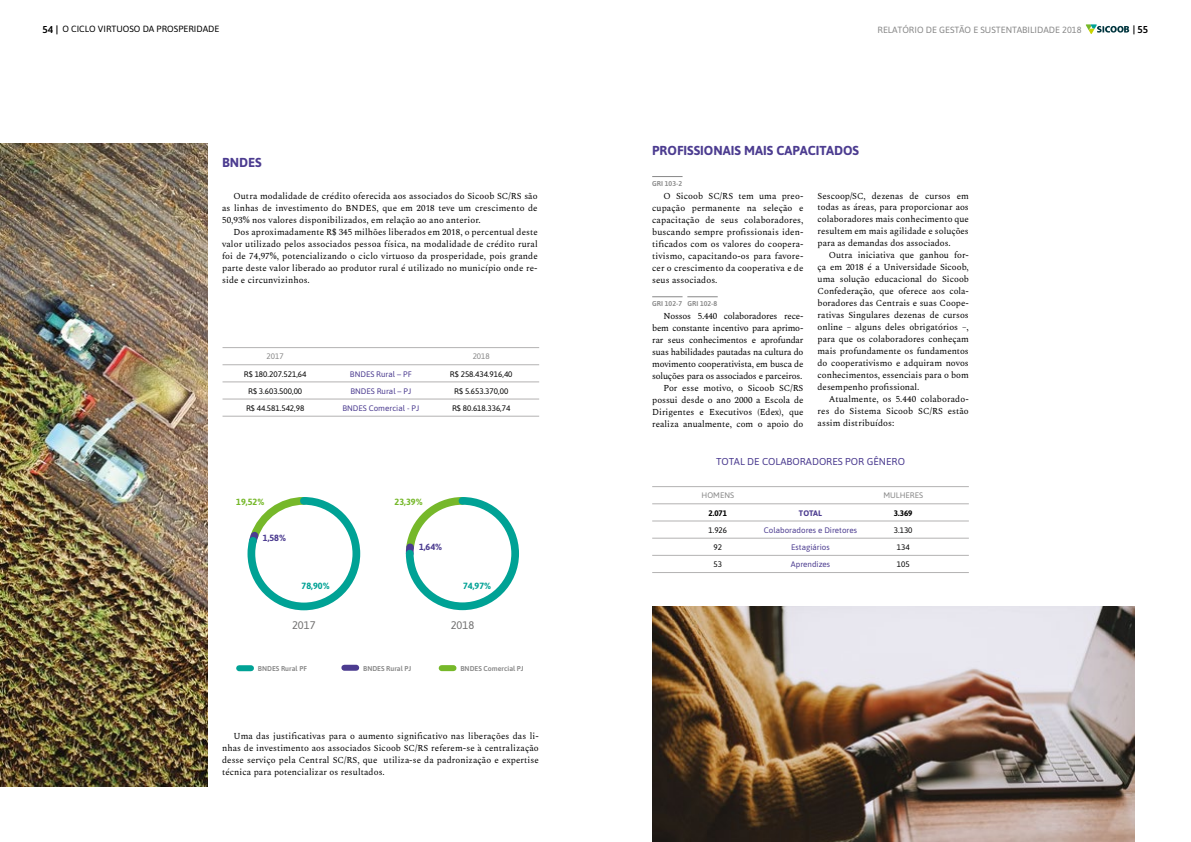
<style>
.page{position:relative;width:1191px;height:842px;background:#fff}
.page>*{position:absolute;margin:0;border:0;box-sizing:border-box;transform-origin:0 0}
.t1{font:700 13px "Asap";color:#4c3c90}
.t2{font:11px "Asap";color:#706f6f}
.t3{font:10px "Asap";color:#4c3c90}
.t4{font:600 10px "Asap";color:#000}
.t5{font:9px/12px "Spectral";color:#000;text-align:justify}
.t6{font:9px/12px "Spectral";letter-spacing:-.02em;color:#000;text-align:right}
.t7{font:9px "Asap";color:#878787}
.t8{font:9px "Asap";color:#000}
.t9{font:700 9px "Asap";color:#76b82a}
.t10{font:700 9px "Asap";color:#00a295}
.t11{font:700 9px "Asap";color:#4c3c90}
.t12{font:8px/17.3px "Asap";color:#000}
.t13{font:8px/17.3px "Asap";color:#4c3c90}
.t14{font:8px "Asap";color:#878787}
.t15{font:700 8px "Asap";color:#000}
.t16{font:700 8px "Asap";color:#4c3c90}
.t17{font:600 7px "Asap";color:#878787}
.s1{font-weight:600;font-size:10px}
</style>
<div class="page">
<hr style="left:222px;top:399px;width:317px;height:1px;background:#b3b2b2">
<hr style="left:222px;top:382px;width:317px;height:1px;background:#b3b2b2">
<hr style="left:222px;top:347px;width:317px;height:1px;background:#b3b2b2">
<hr style="left:222px;top:416px;width:317px;height:1px;background:#b3b2b2">
<hr style="left:222px;top:364px;width:317px;height:1px;background:#b3b2b2">
<div style="left:239px;top:665px;width:12px;height:6px;background:#00a295"></div>
<div style="left:441px;top:665px;width:12px;height:6px;background:#76b82a"></div>
<div style="left:344px;top:665px;width:12px;height:6px;background:#4c3c90"></div>
<svg style="left:247px;top:497px;width:114px;height:114px"></svg>
<svg style="left:405px;top:497px;width:114px;height:114px"></svg>
<hr style="left:652px;top:176px;width:30px;height:1px;background:#878787">
<hr style="left:652px;top:296px;width:30px;height:1px;background:#878787">
<hr style="left:687px;top:296px;width:30px;height:1px;background:#878787">
<hr style="left:652px;top:538px;width:317px;height:1px;background:#b3b2b2">
<hr style="left:652px;top:521px;width:317px;height:1px;background:#b3b2b2">
<hr style="left:652px;top:486px;width:317px;height:1px;background:#b3b2b2">
<hr style="left:652px;top:555px;width:317px;height:1px;background:#b3b2b2">
<hr style="left:652px;top:572px;width:317px;height:1px;background:#b3b2b2">
<hr style="left:652px;top:503px;width:317px;height:1px;background:#b3b2b2">
<img style="left:652px;top:607px;width:482px;height:235px">
<img style="left:0;top:143px;width:208px;height:644px">
<svg style="left:1085px;top:24px;width:44px;height:10px"></svg>
<p class="t8" style="left:43px;top:23px;width:178px"><span class="s1">54 |</span> O CICLO VIRTUOSO DA PROSPERIDADE</p>
<p class="t7" style="left:877px;top:23px;width:205px">RELATÓRIO DE GESTÃO E SUSTENTABILIDADE 2018</p>
<p class="t4" style="left:1132px;top:22px;width:17px">| 55</p>
<h1 class="t1" style="left:222px;top:153px;width:41px">BNDES</h1>
<p class="t5" style="left:222px;top:189px;width:317px;text-indent:11px">Outra modalidade de crédito oferecida aos associados do Sicoob SC/RS são as linhas de investimento do BNDES, que em 2018 teve um crescimento de 50,93% nos valores disponibilizados, em relação ao ano anterior.</p>
<p class="t5" style="left:222px;top:225px;width:317px;text-indent:11px">Dos aproximadamente R$ 345 milhões liberados em 2018, o percentual deste valor utilizado pelos associados pessoa física, na modalidade de crédito rural foi de 74,97%, potencializando o ciclo virtuoso da prosperidade, pois grande parte deste valor liberado ao produtor rural é utilizado no município onde re&shy;side e circunvizinhos.</p>
<p class="t14" style="left:267px;top:351px;width:19px">2017</p>
<p class="t14" style="left:473px;top:351px;width:19px">2018</p>
<p class="t12" style="left:244px;top:365px;width:64px">R$ 180.207.521,64</p>
<p class="t12" style="left:246px;top:399px;width:60px">R$ 44.581.542,98</p>
<p class="t12" style="left:248px;top:382px;width:56px">R$ 3.603.500,00</p>
<p class="t13" style="left:350px;top:365px;width:63px">BNDES Rural – PF</p>
<p class="t13" style="left:350px;top:382px;width:62px">BNDES Rural – PJ</p>
<p class="t13" style="left:342px;top:399px;width:78px">BNDES Comercial - PJ</p>
<p class="t12" style="left:450px;top:365px;width:64px">R$ 258.434.916,40</p>
<p class="t12" style="left:452px;top:399px;width:60px">R$ 80.618.336,74</p>
<p class="t12" style="left:454px;top:382px;width:56px">R$ 5.653.370,00</p>
<p class="t9" style="left:236px;top:495px;width:29px">19,52%</p>
<p class="t9" style="left:394px;top:495px;width:29px">23,39%</p>
<p class="t11" style="left:263px;top:532px;width:25px">1,58%</p>
<p class="t10" style="left:302px;top:579px;width:29px">78,90%</p>
<p class="t11" style="left:419px;top:541px;width:25px">1,64%</p>
<p class="t10" style="left:463px;top:579px;width:29px">74,97%</p>
<p class="t2" style="left:292px;top:618px;width:25px">2017</p>
<p class="t2" style="left:451px;top:618px;width:25px">2018</p>
<p class="t17" style="left:258px;top:663px;width:50px">BNDES Rural PF</p>
<p class="t17" style="left:363px;top:663px;width:50px">BNDES Rural PJ</p>
<p class="t17" style="left:460px;top:663px;width:65px">BNDES Comercial PJ</p>
<p class="t5" style="left:222px;top:729px;width:318px;text-indent:11px">Uma das justificativas para o aumento significativo nas liberações das li&shy;nhas de investimento aos associados Sicoob SC/RS referem-se à centralização desse serviço pela Central SC/RS, que utiliza-se da padronização e expertise técnica para potencializar os resultados.</p>
<h1 class="t1" style="left:652px;top:141px;width:208px">PROFISSIONAIS MAIS CAPACITADOS</h1>
<p class="t17" style="left:652px;top:178px;width:31px">GRI 103-2</p>
<p class="t5" style="left:652px;top:189px;width:153px;text-indent:11px">O Sicoob SC/RS tem uma preo&shy;cupação permanente na seleção e capacitação de seus colaboradores, buscando sempre profissionais iden&shy;tificados com os valores do coopera&shy;tivismo, capacitando-os para favore&shy;cer o crescimento da cooperativa e de seus associados.</p>
<p class="t6" style="left:652px;top:309px;width:153px">Nossos 5.440 colaboradores rece&shy;bem constante incentivo para aprimo&shy;rar seus conhecimentos e aprofundar suas habilidades pautadas na cultura do movimento cooperativista, em busca de soluções para os associados e parceiros.<br>Por esse motivo, o Sicoob SC/RS possui desde o ano 2000 a Escola de Dirigentes e Executivos (Edex), que realiza anualmente, com o apoio do</p>
<p class="t17" style="left:652px;top:299px;width:67px">GRI 102-7 GRI 102-8</p>
<p class="t5" style="left:817px;top:189px;width:153px">Sescoop/SC, dezenas de cursos em todas as áreas, para proporcionar aos colaboradores mais conhecimento que resultem em mais agilidade e soluções para as demandas dos associados.</p>
<p class="t5" style="left:817px;top:249px;width:153px;text-indent:11px">Outra iniciativa que ganhou for&shy;ça em 2018 é a Universidade Sicoob, uma solução educacional do Sicoob Confederação, que oferece aos cola&shy;boradores das Centrais e suas Coope&shy;rativas Singulares dezenas de cursos online – alguns deles obrigatórios –, para que os colaboradores conheçam mais profundamente os fundamentos do cooperativismo e adquiram novos conhecimentos, essenciais para o bom desempenho profissional.</p>
<p class="t5" style="left:817px;top:393px;width:153px;text-indent:11px">Atualmente, os 5.440 colaborado&shy;res do Sistema Sicoob SC/RS estão assim distribuídos:</p>
<p class="t3" style="left:716px;top:454px;width:190px">TOTAL DE COLABORADORES POR GÊNERO</p>
<p class="t14" style="left:701px;top:490px;width:34px">HOMENS</p>
<p class="t14" style="left:883px;top:490px;width:41px">MULHERES</p>
<p class="t15" style="left:708px;top:508px;width:20px">2.071</p>
<p class="t12" style="left:713px;top:538px;width:10px">92<br>53</p>
<p class="t12" style="left:708px;top:521px;width:20px">1.926</p>
<p class="t16" style="left:799px;top:508px;width:25px">TOTAL</p>
<p class="t13" style="left:764px;top:521px;width:95px">Colaboradores e Diretores</p>
<p class="t13" style="left:791px;top:538px;width:41px">Estagiários<br>Aprendizes</p>
<p class="t15" style="left:894px;top:508px;width:20px">3.369</p>
<p class="t12" style="left:896px;top:538px;width:14px">134<br>105</p>
<p class="t12" style="left:894px;top:521px;width:20px">3.130</p>
</div>
